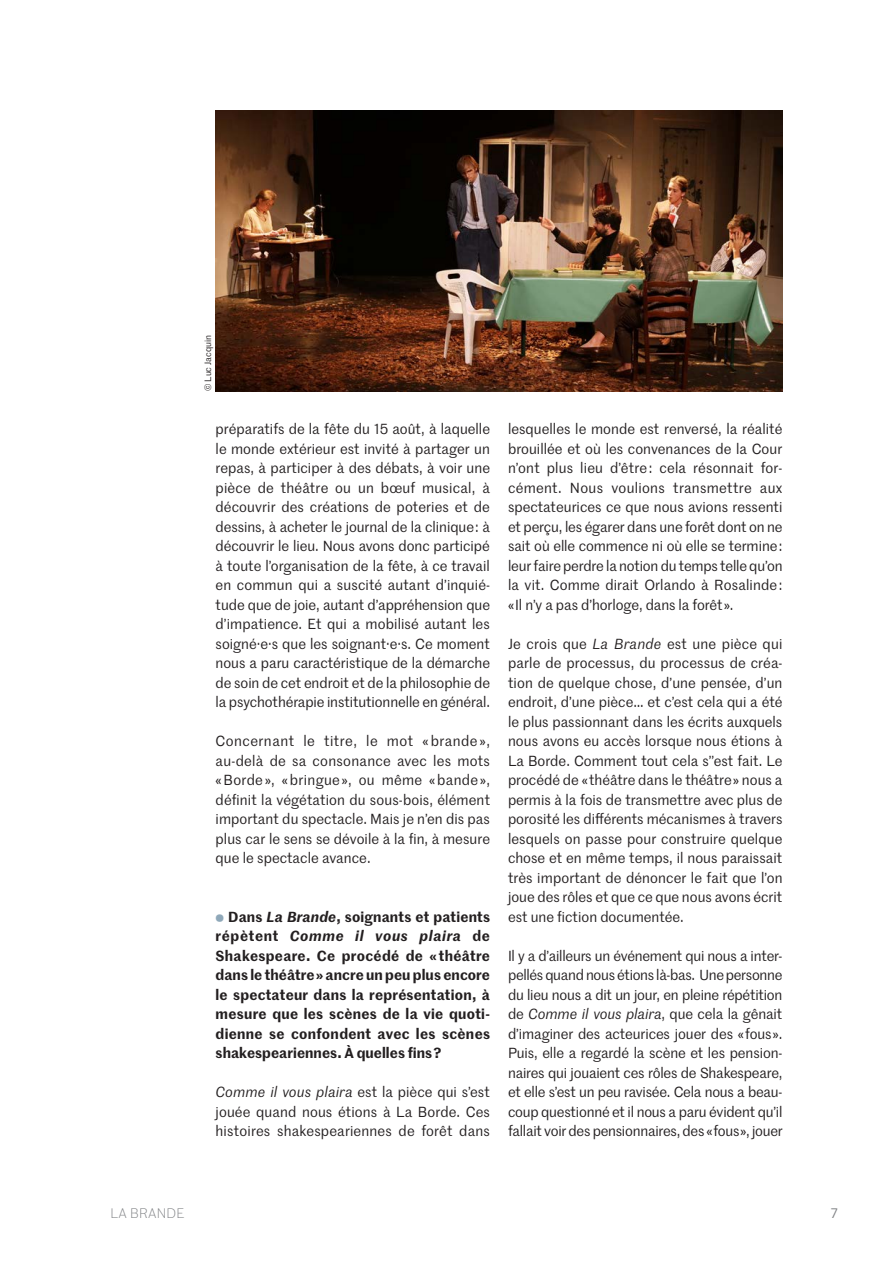
<style>
.page{position:relative;width:893px;height:1263px;background:#fff}
.page>*{position:absolute;margin:0;border:0;box-sizing:border-box;transform-origin:0 0}
.t1{font:14.25px/19.5px "Marr Sans";color:#231f20;text-align:justify}
.t2{font:600 14.25px/19.5px "Marr Sans";letter-spacing:.005em;color:#231f20;text-align:justify}
.t3{font:300 13.5px "Marr Sans";letter-spacing:.02em;color:#808285}
.t4{font:13.5px "Marr Sans";color:#808285}
.t5{font:9px "Marr Sans";color:#231f20}
.s1{font-family:"Bely Display";font-weight:400;font-size:10.8px;color:#8fa8b9}
.s2{font-style:italic}
</style>
<div class="page">
<img style="left:216px;top:111px;width:566px;height:280px">
<p class="t5" style="left:202px;top:391px;width:58px;rotate:-90deg">© Luc Jacquin</p>
<p class="t1" style="left:216px;top:419px;width:276px">préparatifs de la fête du 15 août, à laquelle le monde extérieur est invité à partager un repas, à participer à des débats, à voir une pièce de théâtre ou un bœuf musical, à découvrir des créations de poteries et de dessins, à acheter le journal de la clinique : à découvrir le lieu. Nous avons donc participé à toute l’organisation de la fête, à ce travail en commun qui a suscité autant d’inquié&shy;tude que de joie, autant d’appréhension que d’impatience. Et qui a mobilisé autant les soigné·e·s que les soignant·e·s. Ce moment nous a paru caractéristique de la démarche de soin de cet endroit et de la philosophie de la psychothérapie institutionnelle en général.</p>
<p class="t1" style="left:216px;top:731px;width:276px">Concernant le titre, le mot « brande », au-delà de sa consonance avec les mots « Borde », « bringue », ou même « bande », définit la végétation du sous-bois, élément important du spectacle. Mais je n’en dis pas plus car le sens se dévoile à la fin, à mesure que le spectacle avance.</p>
<p class="t2" style="left:216px;top:906px;width:276px"><span class="s1">s</span> Dans <span class="s2">La Brande</span>, soignants et patients répètent <span class="s2">Comme il vous plaira</span> de Shakespeare. Ce procédé de « théâtre dans le théâtre » ancre un peu plus encore le spectateur dans la représentation, à mesure que les scènes de la vie quoti&shy;dienne se confondent avec les scènes shakespeariennes. À quelles fins ?</p>
<p class="t1" style="left:216px;top:1082px;width:276px"><span class="s2">Comme il vous plaira</span> est la pièce qui s’est jouée quand nous étions à La Borde. Ces histoires shakespeariennes de forêt dans</p>
<p class="t1" style="left:508px;top:419px;width:276px">lesquelles le monde est renversé, la réalité brouillée et où les convenances de la Cour n’ont plus lieu d’être : cela résonnait for&shy;cément. Nous voulions transmettre aux spectateurices ce que nous avions ressenti et perçu, les égarer dans une forêt dont on ne sait où elle commence ni où elle se termine : leur faire perdre la notion du temps telle qu’on la vit. Comme dirait Orlando à Rosalinde : « Il n’y a pas d’horloge, dans la forêt ».</p>
<p class="t1" style="left:508px;top:633px;width:276px">Je crois que <span class="s2">La Brande</span> est une pièce qui parle de processus, du processus de créa&shy;tion de quelque chose, d’une pensée, d’un endroit, d’une pièce… et c’est cela qui a été le plus passionnant dans les écrits auxquels nous avons eu accès lorsque nous étions à La Borde. Comment tout cela s’’est fait. Le procédé de « théâtre dans le théâtre » nous a permis à la fois de transmettre avec plus de porosité les différents mécanismes à travers lesquels on passe pour construire quelque chose et en même temps, il nous paraissait très important de dénoncer le fait que l’on joue des rôles et que ce que nous avons écrit est une fiction documentée.</p>
<p class="t1" style="left:508px;top:945px;width:276px">Il y a d’ailleurs un événement qui nous a inter&shy;pellés quand nous étions là-bas. Une personne du lieu nous a dit un jour, en pleine répétition de <span class="s2">Comme il vous plaira</span>, que cela la gênait d’imaginer des acteurices jouer des « fous ».<br>Puis, elle a regardé la scène et les pension&shy;naires qui jouaient ces rôles de Shakespeare, et elle s’est un peu ravisée. Cela nous a beau&shy;coup questionné et il nous a paru évident qu’il fallait voir des pensionnaires, des « fous », jouer</p>
<p class="t3" style="left:111px;top:1204px;width:75px">LA BRANDE</p>
<p class="t4" style="left:831px;top:1204px;width:8px">7</p>
</div>
